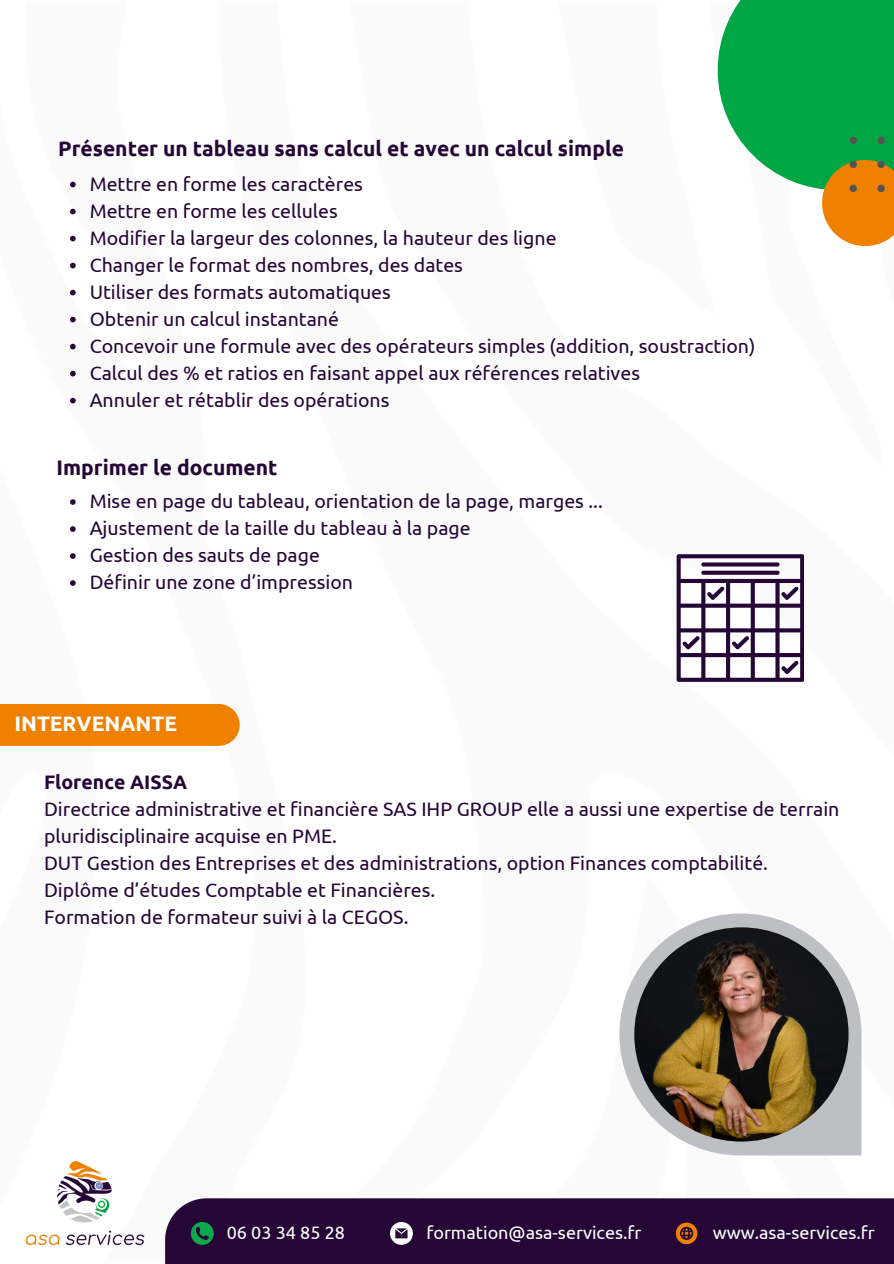
<style>
.page{position:relative;width:894px;height:1264px;background:#fff}
.page>*{position:absolute;margin:0;border:0;box-sizing:border-box;transform-origin:0 0}
.t1{font:700 21px "Ubuntu";color:#250636}
.t2{font:700 21px "Ubuntu";color:#fff}
.t3{font:19.5px/27px "Ubuntu";color:#250636}
.t4{font:18px "Ubuntu";color:#fff}
.s1{font-weight:700}
</style>
<div class="page">
<div style="left:717px;top:0;width:176px;height:190px;background:#00a544"></div>
<svg style="left:821px;top:160px;width:72px;height:86px"></svg>
<svg style="left:877px;top:137px;width:7px;height:7px"></svg>
<svg style="left:849px;top:137px;width:7px;height:7px"></svg>
<img style="left:25px;top:1161px;width:120px;height:85px">
<div style="left:165px;top:1198px;width:728px;height:65px;background:#250636"></div>
<svg style="left:191px;top:1222px;width:22px;height:22px"></svg>
<svg style="left:390px;top:1222px;width:22px;height:22px"></svg>
<svg style="left:675px;top:1222px;width:22px;height:21px"></svg>
<div style="left:0;top:704px;width:239px;height:42px;background:#ef8000"></div>
<svg style="left:619px;top:913px;width:242px;height:242px;fill:#bebec5"></svg>
<img style="left:634px;top:927px;width:214px;height:214px;border-radius:50%">
<svg style="left:676px;top:554px;width:127px;height:127px"></svg>
<svg style="left:70px;top:182px;width:6px;height:5px"></svg>
<svg style="left:70px;top:209px;width:6px;height:5px"></svg>
<svg style="left:70px;top:236px;width:6px;height:5px"></svg>
<svg style="left:70px;top:263px;width:6px;height:5px"></svg>
<svg style="left:70px;top:290px;width:6px;height:5px"></svg>
<svg style="left:70px;top:317px;width:6px;height:5px"></svg>
<svg style="left:70px;top:344px;width:6px;height:5px"></svg>
<svg style="left:70px;top:371px;width:6px;height:5px"></svg>
<svg style="left:70px;top:398px;width:6px;height:5px"></svg>
<svg style="left:70px;top:499px;width:6px;height:6px"></svg>
<svg style="left:70px;top:526px;width:6px;height:6px"></svg>
<svg style="left:70px;top:553px;width:6px;height:6px"></svg>
<svg style="left:70px;top:580px;width:6px;height:6px"></svg>
<p class="t1" style="left:58px;top:136px;width:567px">Présenter un tableau sans calcul et avec un calcul simple</p>
<p class="t3" style="left:90px;top:170px;width:275px">Mettre en forme les caractères</p>
<p class="t3" style="left:90px;top:197px;width:249px">Mettre en forme les cellules</p>
<p class="t3" style="left:90px;top:224px;width:468px">Modifier la largeur des colonnes, la hauteur des ligne</p>
<p class="t3" style="left:90px;top:251px;width:374px">Changer le format des nombres, des dates</p>
<p class="t3" style="left:90px;top:278px;width:302px">Utiliser des formats automatiques</p>
<h2 class="t3" style="left:90px;top:305px;width:251px">Obtenir un calcul instantané</h2>
<p class="t3" style="left:90px;top:332px;width:667px">Concevoir une formule avec des opérateurs simples (addition, soustraction)</p>
<p class="t3" style="left:90px;top:359px;width:551px">Calcul des % et ratios en faisant appel aux références relatives</p>
<p class="t3" style="left:90px;top:386px;width:301px">Annuler et rétablir des opérations</p>
<p class="t1" style="left:56px;top:455px;width:222px">Imprimer le document</p>
<p class="t3" style="left:90px;top:487px;width:514px">Mise en page du tableau, orientation de la page, marges ...</p>
<h1 class="t3" style="left:90px;top:514px;width:382px">Ajustement de la taille du tableau à la page</h1>
<h3 class="t3" style="left:90px;top:541px;width:232px">Gestion des sauts de page</h3>
<p class="t3" style="left:90px;top:568px;width:265px">Définir une zone d’impression</p>
<p class="t2" style="left:14px;top:711px;width:164px">INTERVENANTE</p>
<p class="t3" style="left:44px;top:768px;width:796px"><span class="s1">Florence AISSA<br></span>Directrice administrative et financière SAS IHP GROUP elle a aussi une expertise de terrain pluridisciplinaire acquise en PME.<br>DUT Gestion des Entreprises et des administrations, option Finances comptabilité.<br>Diplôme d’études Comptable et Financières.<br>Formation de formateur suivi à la CEGOS.</p>
<p class="t4" style="left:227px;top:1222px;width:120px">06 03 34 85 28</p>
<p class="t4" style="left:426px;top:1222px;width:216px">formation@asa-services.fr</p>
<p class="t4" style="left:712px;top:1222px;width:164px">www.asa-services.fr</p>
</div>
